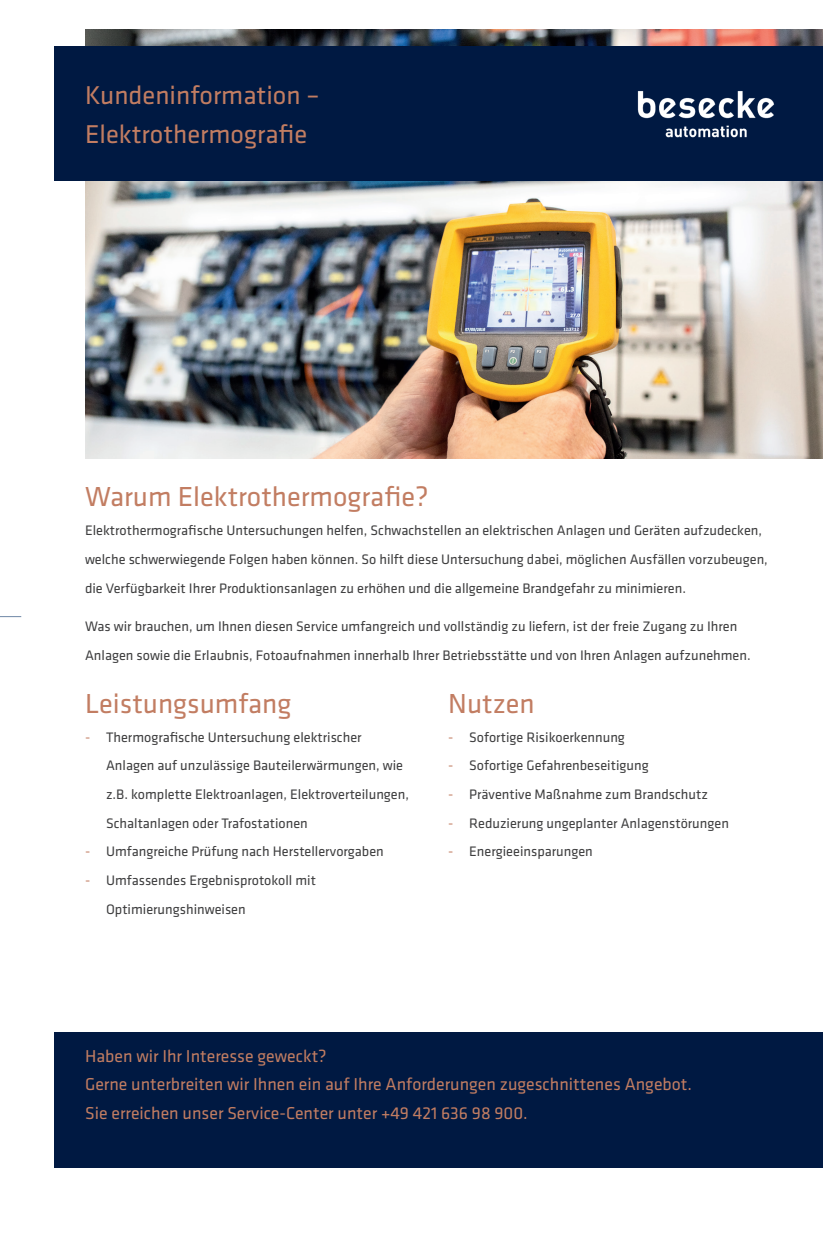
<style>
.page{position:relative;width:823px;height:1234px;background:#fff}
.page>*{position:absolute;margin:0;border:0;box-sizing:border-box;transform-origin:0 0}
.t1{font:28.5px "Klavika Basic";color:#c27d62}
.t2{font:26.7px/38.2px "Klavika Basic";color:#c27d62}
.t3{font:17.85px/28.7px "Klavika Basic";color:#c27d62}
.t4{font:14.25px/28.7px "Klavika Basic";color:#3e3e3f}
.s1{color:#c27d62}
</style>
<div class="page">
<svg style="left:0;top:616px;width:21px;height:1px"></svg>
<img style="left:85px;top:30px;width:738px;height:428px">
<div style="left:54px;top:1032px;width:769px;height:135px;background:#001942"></div>
<div style="left:54px;top:47px;width:769px;height:134px;background:#001942"></div>
<img style="left:637px;top:91px;width:137px;height:47px">
<h2 class="t2" style="left:85px;top:75px;width:236px">Kundeninformation –<br>Elektrothermografie</h2>
<h1 class="t1" style="left:85px;top:478px;width:345px">Warum Elektrothermografie?</h1>
<p class="t4" style="left:85px;top:515px;width:684px">Elektrothermografische Untersuchungen helfen, Schwachstellen an elektrischen Anlagen und Geräten aufzudecken, welche schwerwiegende Folgen haben können. So hilft diese Untersuchung dabei, möglichen Ausfällen vorzubeugen, die Verfügbarkeit Ihrer Produktionsanlagen zu erhöhen und die allgemeine Brandgefahr zu minimieren.</p>
<p class="t4" style="left:85px;top:611px;width:667px">Was wir brauchen, um Ihnen diesen Service umfangreich und vollständig zu liefern, ist der freie Zugang zu Ihren<br>Anlagen sowie die Erlaubnis, Fotoaufnahmen innerhalb Ihrer Betriebsstätte und von Ihren Anlagen aufzunehmen.</p>
<h1 class="t1" style="left:85px;top:684px;width:208px">Leistungsumfang</h1>
<p class="t4" style="left:106px;top:722px;width:304px;text-indent:-21px"><span class="s1">-</span> Thermografische Untersuchung elektrischer Anlagen auf unzulässige Bauteilerwärmungen, wie z.B. komplette Elektroanlagen, Elektroverteilungen, Schaltanlagen oder Trafostationen</p>
<p class="t4" style="left:85px;top:836px;width:300px"><span class="s1">-</span> Umfangreiche Prüfung nach Herstellervorgaben</p>
<p class="t4" style="left:106px;top:865px;width:211px;text-indent:-21px"><span class="s1">-</span> Umfassendes Ergebnisprotokoll mit<br>Optimierungshinweisen</p>
<h1 class="t1" style="left:448px;top:684px;width:88px">Nutzen</h1>
<p class="t4" style="left:448px;top:722px;width:178px"><span class="s1">-</span> Sofortige Risikoerkennung</p>
<p class="t4" style="left:448px;top:750px;width:202px"><span class="s1">-</span> Sofortige Gefahrenbeseitigung</p>
<p class="t4" style="left:448px;top:779px;width:261px"><span class="s1">-</span> Präventive Maßnahme zum Brandschutz</p>
<p class="t4" style="left:448px;top:808px;width:282px"><span class="s1">-</span> Reduzierung ungeplanter Anlagenstörungen</p>
<p class="t4" style="left:448px;top:836px;width:146px"><span class="s1">-</span> Energieeinsparungen</p>
<p class="t3" style="left:85px;top:1040px;width:608px">Haben wir Ihr Interesse geweckt?<br>Gerne unterbreiten wir Ihnen ein auf Ihre Anforderungen zugeschnittenes Angebot.<br>Sie erreichen unser Service-Center unter +49 421 636 98 900.</p>
</div>
